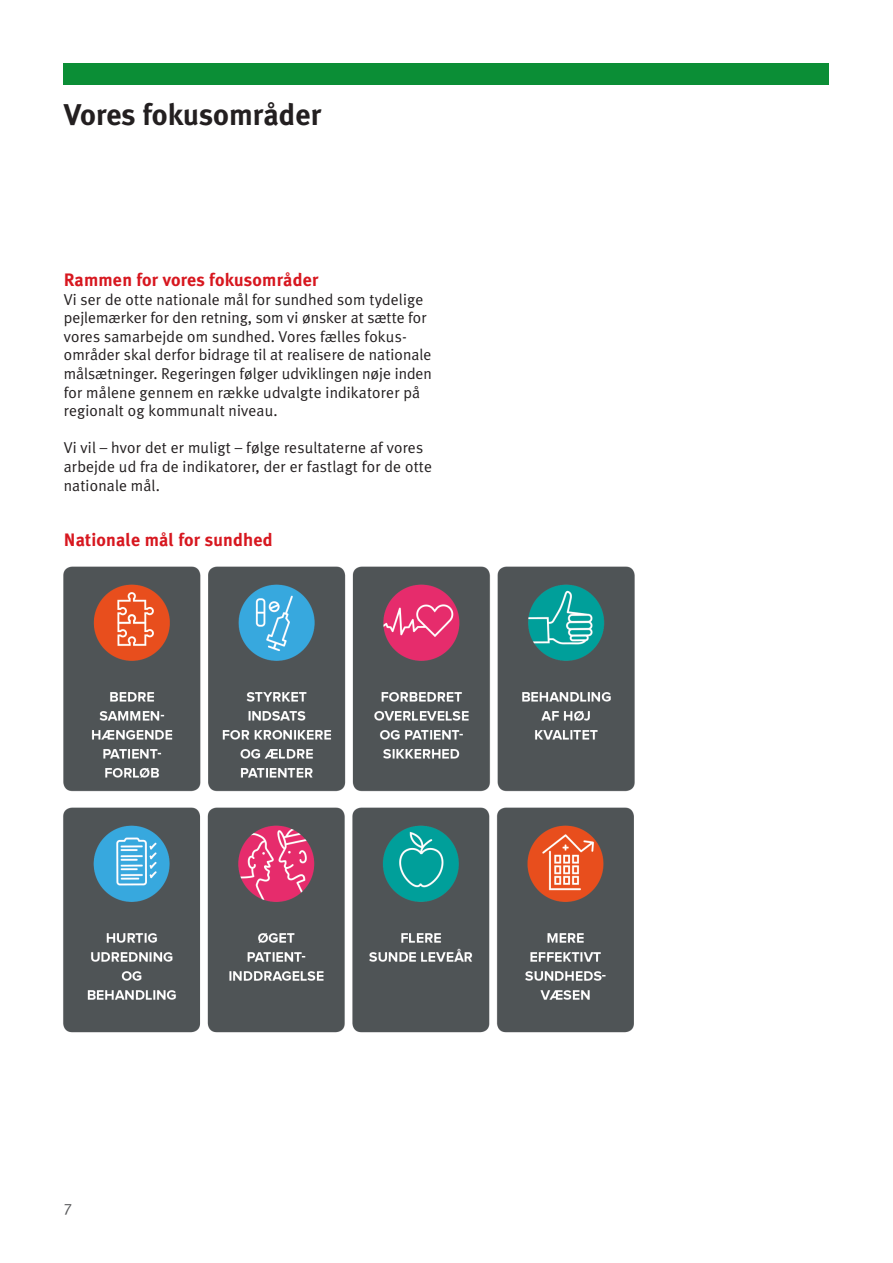
<style>
.page{position:relative;width:893px;height:1263px;background:#fff}
.page>*{position:absolute;margin:0;border:0;box-sizing:border-box;transform-origin:0 0}
.t1{font:700 30px "Meta Plus";color:#231f20}
.t2{font:700 18px "Meta Plus";letter-spacing:.01em;color:#d7171f}
.t3{font:15.75px/18.6px "Meta Plus Normal";letter-spacing:.01em;color:#231f20}
.t4{font:15.75px "Meta Plus Normal";color:#57585a}
</style>
<div class="page">
<div style="left:64px;top:64px;width:765px;height:21px;background:#0b8e36"></div>
<img style="left:63px;top:566px;width:572px;height:226px">
<img style="left:63px;top:807px;width:571px;height:226px">
<p class="t1" style="left:64px;top:98px;width:259px">Vores fokusområder</p>
<p class="t2" style="left:64px;top:269px;width:256px">Rammen for vores fokusområder</p>
<p class="t3" style="left:64px;top:290px;width:364px">Vi ser de otte nationale mål for sundhed som tydelige pejlemærker for den retning, som vi ønsker at sætte for vores samarbejde om sundhed. Vores fælles fokus-</p>
<p class="t3" style="left:64px;top:345px;width:370px">områder skal derfor bidrage til at realisere de nationale målsætninger. Regeringen følger udviklingen nøje inden for målene gennem en række udvalgte indikatorer på regionalt og kommunalt niveau.</p>
<p class="t3" style="left:64px;top:438px;width:370px">Vi vil – hvor det er muligt – følge resultaterne af vores arbejde ud fra de indikatorer, der er fastlagt for de otte nationale mål.</p>
<p class="t2" style="left:64px;top:530px;width:210px">Nationale mål for sundhed</p>
<p class="t4" style="left:64px;top:1197px;width:10px">7</p>
</div>
